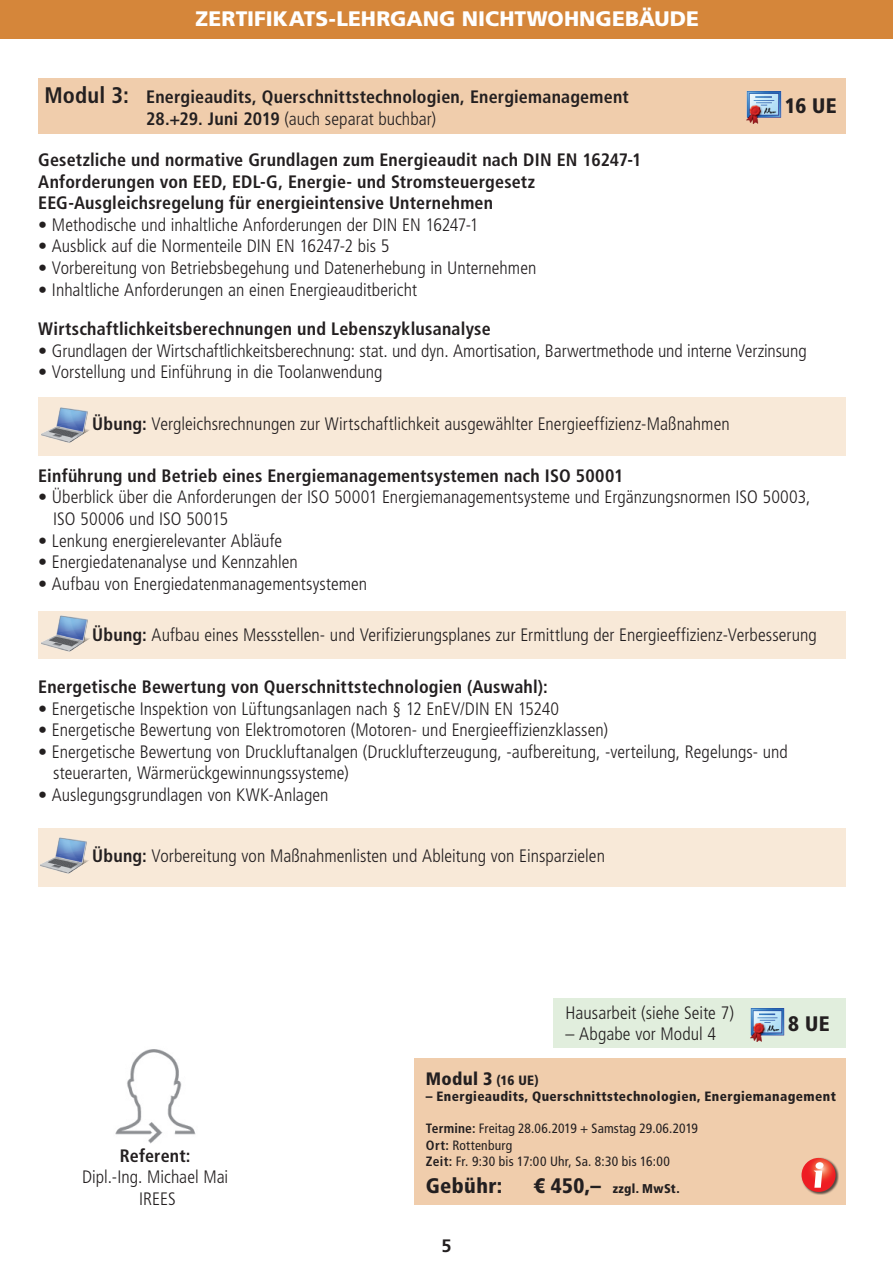
<style>
.page{position:relative;width:893px;height:1263px;background:#fff}
.page>*{position:absolute;margin:0;border:0;box-sizing:border-box;transform-origin:0 0}
.t1{font:900 21px "Frutiger LT";color:#fff}
.t2{font:900 condensed 21px "Frutiger LT";letter-spacing:.02em;color:#231f20}
.t3{font:300 condensed 18px "Frutiger LT";color:#231f20}
.t4{font:700 condensed 18px "Frutiger LT";letter-spacing:.01em;color:#231f20}
.t5{font:900 condensed 18px "Frutiger LT";letter-spacing:.015em;color:#231f20}
.t6{font:700 18px "Frutiger LT";color:#231f20}
.t7{font:condensed 13.5px "Frutiger LT";letter-spacing:.01em;color:#231f20}
.t8{font:900 condensed 13.5px "Frutiger LT";letter-spacing:.03em;color:#231f20}
.t9{font:900 condensed 12.75px "Frutiger LT";letter-spacing:.025em;color:#231f20}
.s1{font-size:22.5px}
.s2{font-weight:700}
.s3{font-size:13.5px}
.s4{font-size:21px}
</style>
<div class="page">
<div style="left:38px;top:78px;width:808px;height:55px;background:#f0cdac"></div>
<img style="left:746px;top:91px;width:36px;height:33px">
<div style="left:0;top:0;width:893px;height:38px;background:#d5863a"></div>
<div style="left:38px;top:397px;width:808px;height:59px;background:#f8e9d8"></div>
<div style="left:38px;top:611px;width:808px;height:48px;background:#f8e9d8"></div>
<div style="left:38px;top:828px;width:808px;height:59px;background:#f8e9d8"></div>
<div style="left:415px;top:1059px;width:431px;height:146px;background:#f0cdac"></div>
<img style="left:115px;top:1049px;width:81px;height:95px">
<div style="left:801px;top:1157px;width:38px;height:38px;background:#231f20;opacity:.75"></div>
<svg style="left:801px;top:1158px;width:35px;height:34px"></svg>
<svg style="left:812px;top:1162px;width:12px;height:26px"></svg>
<img style="left:41px;top:407px;width:48px;height:36px">
<img style="left:41px;top:615px;width:49px;height:37px">
<img style="left:40px;top:837px;width:49px;height:37px">
<div style="left:553px;top:998px;width:293px;height:49px;background:#e1eedd"></div>
<img style="left:750px;top:1008px;width:35px;height:33px">
<p class="t1" style="left:128px;top:6px;width:642px">ZERTIFIKA S-LEHRGANG NICHTWOHNGEBÄUDE DIN V 18599</p>
<p class="t1" style="left:196px;top:6px;width:505px">ZERTIFIKATS-LEHRGANG NICHTWOHNGEBÄUDE</p>
<p class="t4" style="left:44px;top:86px;width:586px"><span class="s1">Modul 3:</span> Energieaudits, Querschnittstechnologien, Energiemanagement</p>
<p class="t3" style="left:146px;top:108px;width:291px"><span class="s2">28.+29. Juni 2019</span> (auch separat buchbar)</p>
<p class="t4" style="left:38px;top:149px;width:605px">Gesetzliche und normative Grundlagen zum Energieaudit nach DIN EN 16247-1</p>
<p class="t4" style="left:38px;top:171px;width:498px">Anforderungen von EED, EDL-G, Energie- und Stromsteuergesetz</p>
<p class="t4" style="left:38px;top:192px;width:456px">EEG-Ausgleichsregelung für energieintensive Unternehmen</p>
<p class="t3" style="left:38px;top:214px;width:442px">• Methodische und inhaltliche Anforderungen der DIN EN 16247-1</p>
<p class="t3" style="left:38px;top:236px;width:353px">• Ausblick auf die Normenteile DIN EN 16247-2 bis 5</p>
<p class="t3" style="left:38px;top:258px;width:500px">• Vorbereitung von Betriebsbegehung und Datenerhebung in Unternehmen</p>
<p class="t3" style="left:38px;top:279px;width:380px">• Inhaltliche Anforderungen an einen Energieauditbericht</p>
<p class="t4" style="left:38px;top:318px;width:454px">Wirtschaftlichkeitsberechnungen und Lebenszyklusanalyse</p>
<p class="t3" style="left:38px;top:340px;width:770px">• Grundlagen der Wirtschaftlichkeitsberechnung: stat. und dyn. Amortisation, Barwertmethode und interne Verzinsung</p>
<p class="t3" style="left:38px;top:362px;width:346px">• Vorstellung und Einführung in die Toolanwendung</p>
<p class="t3" style="left:92px;top:414px;width:639px"><span class="s2">Übung:</span> Vergleichsrechnungen zur Wirtschaftlichkeit ausgewählter Energieeffizienz-Maßnahmen</p>
<p class="t4" style="left:38px;top:465px;width:587px">Einführung und Betrieb eines Energiemanagementsystemen nach ISO 50001</p>
<p class="t3" style="left:38px;top:487px;width:774px">• Überblick über die Anforderungen der ISO 50001 Energiemanagementsysteme und Ergänzungsnormen ISO 50003,</p>
<p class="t3" style="left:53px;top:508px;width:176px">ISO 50006 und ISO 50015</p>
<p class="t3" style="left:38px;top:530px;width:245px">• Lenkung energierelevanter Abläufe</p>
<p class="t3" style="left:38px;top:552px;width:261px">• Energiedatenanalyse und Kennzahlen</p>
<p class="t3" style="left:38px;top:573px;width:330px">• Aufbau von Energiedatenmanagementsystemen</p>
<p class="t3" style="left:92px;top:625px;width:726px"><span class="s2">Übung:</span> Aufbau eines Messstellen- und Verifizierungsplanes zur Ermittlung der Energieeffizienz-Verbesserung</p>
<p class="t4" style="left:38px;top:676px;width:511px">Energetische Bewertung von Querschnittstechnologien (Auswahl):</p>
<p class="t3" style="left:38px;top:698px;width:522px">• Energetische Inspektion von Lüftungsanlagen nach § 12 EnEV/DIN EN 15240</p>
<p class="t3" style="left:38px;top:720px;width:571px">• Energetische Bewertung von Elektromotoren (Motoren- und Energieeffizienzklassen)</p>
<p class="t3" style="left:38px;top:741px;width:751px">• Energetische Bewertung von Druckluftanalgen (Drucklufterzeugung, -aufbereitung, -verteilung, Regelungs- und</p>
<p class="t3" style="left:53px;top:763px;width:297px">steuerarten, Wärmerückgewinnungssysteme)</p>
<p class="t3" style="left:38px;top:784px;width:292px">• Auslegungsgrundlagen von KWK-Anlagen</p>
<p class="t2" style="left:785px;top:94px;width:53px">16 UE</p>
<p class="t3" style="left:92px;top:846px;width:514px"><span class="s2">Übung:</span> Vorbereitung von Maßnahmenlisten und Ableitung von Einsparzielen</p>
<p class="t3" style="left:566px;top:1002px;width:170px">Hausarbeit (siehe Seite 7)</p>
<p class="t3" style="left:566px;top:1024px;width:152px">– Abgabe vor Modul 4</p>
<p class="t2" style="left:788px;top:1011px;width:43px">8 UE</p>
<p class="t4" style="left:120px;top:1145px;width:72px">Referent:</p>
<p class="t3" style="left:82px;top:1167px;width:148px">Dipl.-Ing. Michael Mai</p>
<p class="t3" style="left:139px;top:1189px;width:38px">IREES</p>
<p class="t5" style="left:426px;top:1068px;width:114px">Modul 3 <span class="s3">(16 UE)</span></p>
<p class="t8" style="left:426px;top:1088px;width:411px">– Energieaudits, Querschnittstechnologien, Energiemanagement</p>
<p class="t7" style="left:426px;top:1121px;width:274px"><span class="s2">Termine:</span> Freitag 28.06.2019 + Samstag 29.06.2019</p>
<p class="t7" style="left:426px;top:1137px;width:88px"><span class="s2">Ort:</span> Rottenburg</p>
<p class="t7" style="left:426px;top:1153px;width:245px"><span class="s2">Zeit:</span> Fr. 9:30 bis 17:00 Uhr, Sa. 8:30 bis 16:00</p>
<p class="t2" style="left:426px;top:1173px;width:78px">Gebühr:</p>
<p class="t9" style="left:534px;top:1181px;width:147px"><span class="s4">€ 450,–</span> zzgl. MwSt.</p>
<p class="t6" style="left:441px;top:1235px;width:12px">5</p>
</div>
